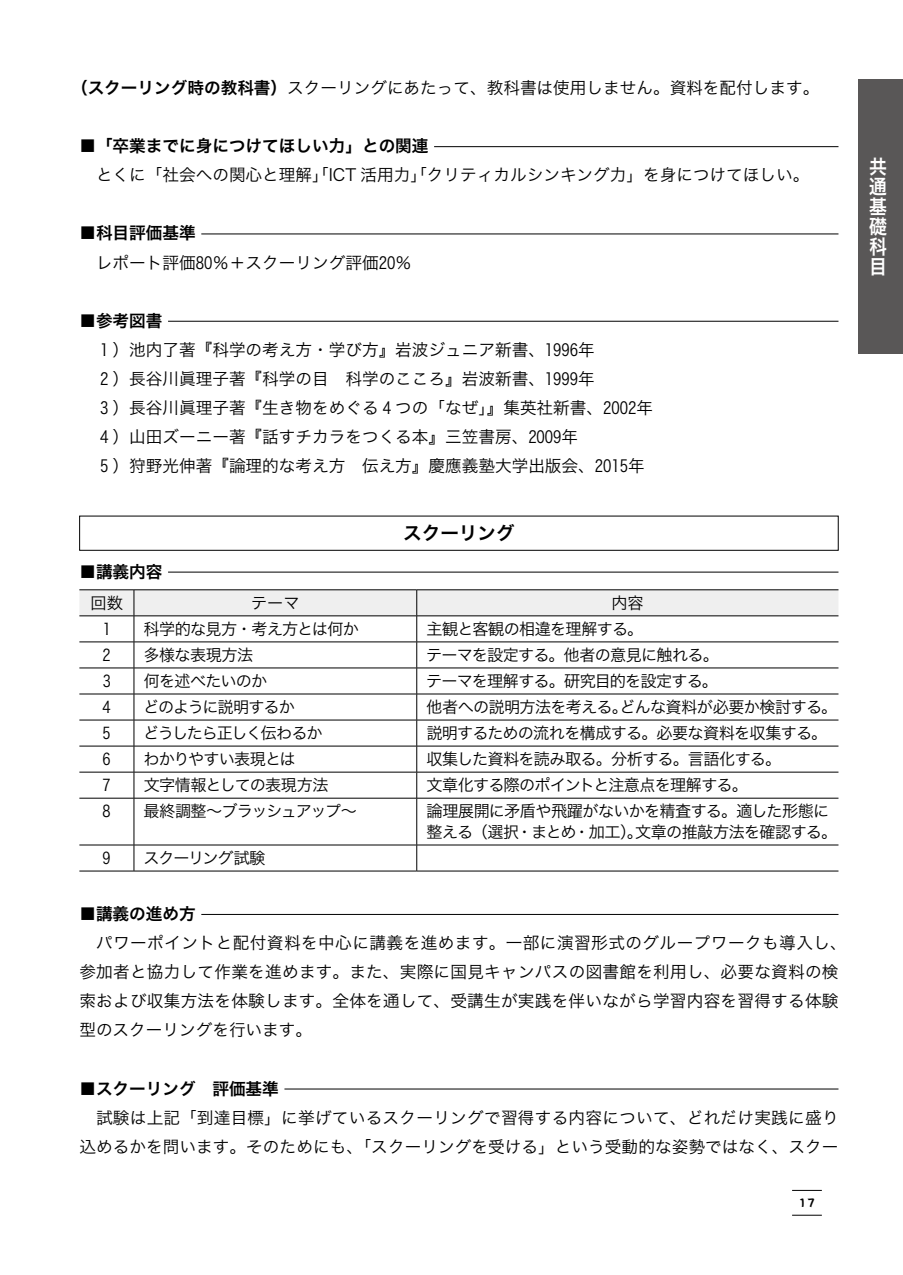
<style>
.page{position:relative;width:903px;height:1275px;background:#fff}
.page>*{position:absolute;margin:0;border:0;box-sizing:border-box;transform-origin:0 0}
.t1{font:19.78px/19.8px "Hira Kaku Pro W6";color:#fff;text-align:justify;scale:.9 1}
.t2{font:18.55px "Hira Kaku Pro W6";color:#000}
.t3{font:16.62px/29.1px "Hira Kaku Pro W3";letter-spacing:.005em;color:#000}
.t4{font:16.62px "Hira Kaku Pro W6";color:#000}
.t5{font:16.1px/20.8px "Hira Kaku Pro W3";letter-spacing:-.045em;color:#000}
.t6{font:16.1px "Hira Kaku Pro W3";letter-spacing:-.065em;color:#000}
.t7{font:16.1px "Hira Kaku Pro W3";letter-spacing:-.08em;color:#000}
.t8{font:12.42px "DFPOP2 Std W9";color:#000}
.s1{font-family:"Hira Kaku Pro W6"}
</style>
<div class="page">
<hr style="left:792px;top:1190px;width:30px;height:1px;background:#000">
<hr style="left:792px;top:1215px;width:30px;height:1px;background:#000">
<div style="left:858px;top:79px;width:45px;height:274px;background:#595757"></div>
<hr style="left:434px;top:146px;width:404px;height:1px;background:#000">
<hr style="left:201px;top:234px;width:637px;height:1px;background:#000">
<hr style="left:168px;top:321px;width:670px;height:1px;background:#000">
<div style="left:79px;top:516px;width:759px;height:35px;border:1px solid #000"></div>
<hr style="left:168px;top:572px;width:670px;height:1px;background:#000">
<hr style="left:79px;top:589px;width:55px;height:1px;background:#000">
<hr style="left:134px;top:589px;width:283px;height:1px;background:#000">
<hr style="left:417px;top:589px;width:421px;height:1px;background:#000">
<hr style="left:79px;top:798px;width:55px;height:1px;background:#000">
<hr style="left:134px;top:798px;width:283px;height:1px;background:#000">
<hr style="left:417px;top:798px;width:421px;height:1px;background:#000">
<hr style="left:79px;top:845px;width:55px;height:1px;background:#000">
<hr style="left:134px;top:845px;width:283px;height:1px;background:#000">
<hr style="left:417px;top:845px;width:421px;height:1px;background:#000">
<hr style="left:79px;top:871px;width:55px;height:1px;background:#000">
<hr style="left:134px;top:871px;width:283px;height:1px;background:#000">
<hr style="left:417px;top:871px;width:421px;height:1px;background:#000">
<hr style="left:416px;top:798px;width:1px;height:47px;background:#000">
<svg style="left:416px;top:845px;width:1px;height:26px"></svg>
<svg style="left:79px;top:590px;width:759px;height:208px"></svg>
<hr style="left:134px;top:798px;width:1px;height:47px;background:#000">
<svg style="left:134px;top:845px;width:1px;height:26px"></svg>
<hr style="left:201px;top:914px;width:637px;height:1px;background:#000">
<hr style="left:284px;top:1089px;width:554px;height:1px;background:#000">
<p class="t3" style="left:71px;top:72px;width:750px"><span class="s1">（スクーリング時の教科書）</span>スクーリングにあたって、教科書は使用しません。資料を配付します。</p>
<p class="t4" style="left:79px;top:131px;width:351px">■「卒業までに身につけてほしい力」との関連</p>
<p class="t3" style="left:96px;top:159px;width:715px">とくに「社会への関心と理解」「ICT 活用力」「クリティカルシンキング力」を身につけてほしい。</p>
<p class="t4" style="left:79px;top:218px;width:118px">■科目評価基準</p>
<p class="t3" style="left:96px;top:247px;width:317px">レポート評価80％＋スクーリング評価20％</p>
<p class="t4" style="left:79px;top:305px;width:85px">■参考図書</p>
<p class="t3" style="left:100px;top:334px;width:554px">1 ）池内了著『科学の考え方・学び方』岩波ジュニア新書、1996年<br>2 ）長谷川眞理子著『科学の目　科学のこころ』岩波新書、1999年<br>3 ）長谷川眞理子著『生き物をめぐる 4 つの「なぜ」』集英社新書、2002年4 ）山田ズーニー著『話すチカラをつくる本』三笠書房、2009年<br>5 ）狩野光伸著『論理的な考え方　伝え方』慶應義塾大学出版会、2015年</p>
<p class="t2" style="left:403px;top:516px;width:113px">スクーリング</p>
<p class="t4" style="left:79px;top:556px;width:85px">■講義内容</p>
<p class="t5" style="left:91px;top:591px;width:34px">回数</p>
<p class="t5" style="left:251px;top:591px;width:50px">テーマ</p>
<p class="t5" style="left:611px;top:591px;width:34px">内容</p>
<p class="t5" style="left:103px;top:617px;width:10px">1</p>
<p class="t5" style="left:144px;top:617px;width:217px">科学的な見方・考え方とは何か</p>
<p class="t5" style="left:426px;top:617px;width:218px">主観と客観の相違を理解する。</p>
<p class="t5" style="left:103px;top:643px;width:10px">2</p>
<p class="t5" style="left:143px;top:643px;width:111px">多様な表現方法</p>
<p class="t5" style="left:426px;top:643px;width:294px">テーマを設定する。他者の意見に触れる。</p>
<p class="t5" style="left:103px;top:669px;width:10px">3</p>
<p class="t5" style="left:144px;top:669px;width:125px">何を述べたいのか</p>
<p class="t5" style="left:426px;top:669px;width:293px">テーマを理解する。研究目的を設定する。</p>
<p class="t5" style="left:103px;top:695px;width:10px">4</p>
<p class="t6" style="left:143px;top:693px;width:153px">どのように説明するか</p>
<p class="t5" style="left:427px;top:695px;width:412px">他者への説明方法を考える。どんな資料が必要か検討する。</p>
<p class="t5" style="left:103px;top:721px;width:10px">5</p>
<p class="t7" style="left:143px;top:719px;width:181px">どうしたら正しく伝わるか</p>
<p class="t5" style="left:426px;top:721px;width:402px">説明するための流れを構成する。必要な資料を収集する。</p>
<p class="t5" style="left:103px;top:748px;width:10px">6</p>
<p class="t6" style="left:144px;top:745px;width:154px">わかりやすい表現とは</p>
<p class="t5" style="left:426px;top:748px;width:356px">収集した資料を読み取る。分析する。言語化する。</p>
<p class="t5" style="left:103px;top:774px;width:10px">7</p>
<p class="t5" style="left:144px;top:774px;width:186px">文字情報としての表現方法</p>
<p class="t5" style="left:426px;top:774px;width:323px">文章化する際のポイントと注意点を理解する。</p>
<p class="t5" style="left:103px;top:800px;width:10px">8</p>
<p class="t7" style="left:144px;top:797px;width:215px">最終調整～ブラッシュアップ～</p>
<p class="t5" style="left:426px;top:800px;width:412px">論理展開に矛盾や飛躍がないかを精査する。適した形態に整える（選択・まとめ・加工）。文章の推敲方法を確認する。</p>
<p class="t5" style="left:103px;top:846px;width:10px">9</p>
<p class="t6" style="left:143px;top:844px;width:123px">スクーリング試験</p>
<p class="t4" style="left:79px;top:899px;width:118px">■講義の進め方</p>
<p class="t3" style="left:79px;top:927px;width:769px;text-indent:17px">パワーポイントと配付資料を中心に講義を進めます。一部に演習形式のグループワークも導入し、参加者と協力して作業を進めます。また、実際に国見キャンパスの図書館を利用し、必要な資料の検索および収集方法を体験します。全体を通して、受講生が実践を伴いながら学習内容を習得する体験型のスクーリングを行います。</p>
<p class="t4" style="left:79px;top:1073px;width:201px">■スクーリング　評価基準</p>
<p class="t3" style="left:79px;top:1102px;width:761px;text-align:right">試験は上記「到達目標」に挙げているスクーリングで習得する内容について、どれだけ実践に盛り込めるかを問います。そのためにも、「スクーリングを受ける」という受動的な姿勢ではなく、スクー</p>
<p class="t8" style="left:798px;top:1196px;width:18px">17</p>
<p class="t1" style="left:869px;top:156px;width:21px">共通基礎科目</p>
</div>
